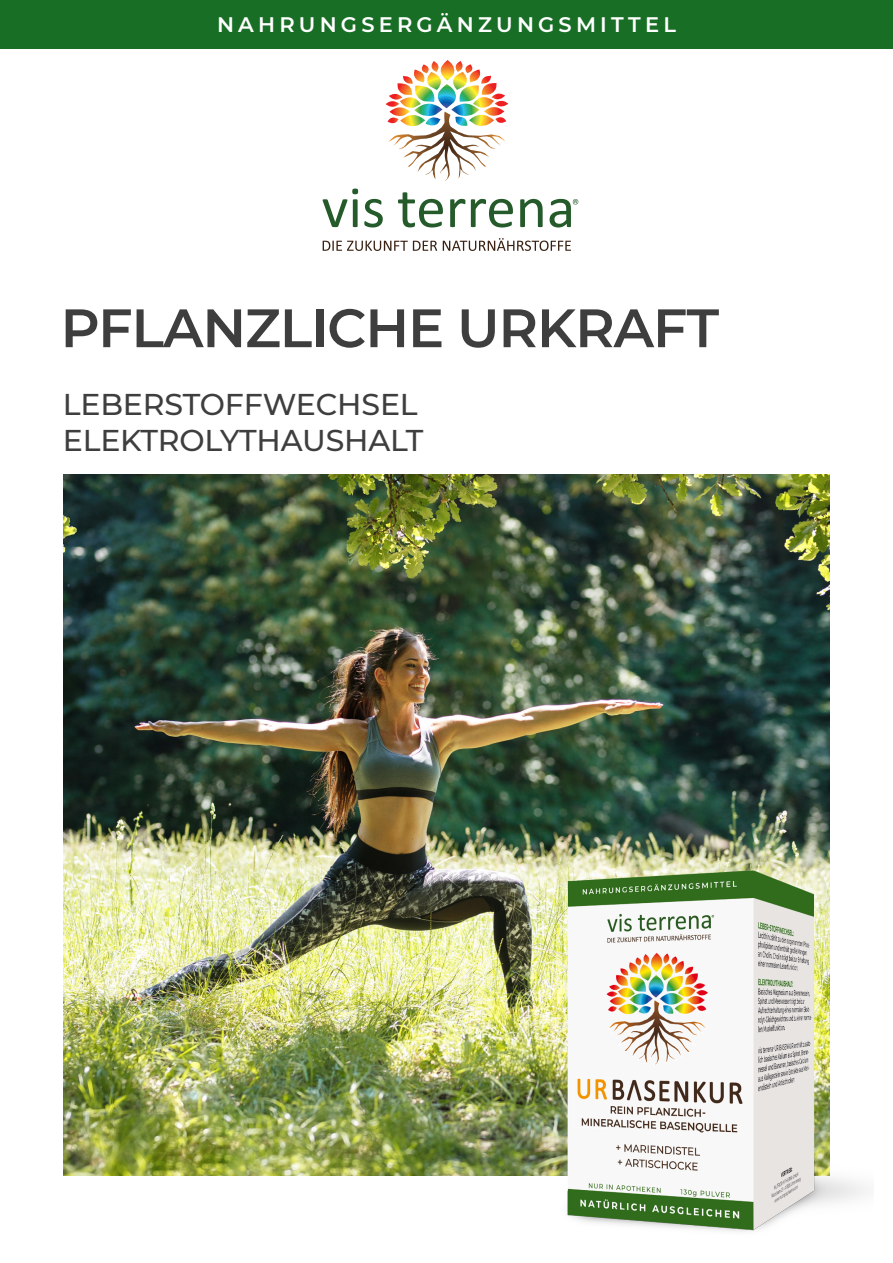
<style>
.page{position:relative;width:893px;height:1263px;background:#fff}
.page>*{position:absolute;margin:0;border:0;box-sizing:border-box;transform-origin:0 0}
.Headline{font:600 54px "Montserrat";letter-spacing:-.02em;color:#3e3e3f}
.Fließtext_Blocksatz{font:500 30px "Montserrat";letter-spacing:-.005em;color:#3e3e3f}
.Fließtext_Blocksatz-2{font:600 21px "Montserrat";letter-spacing:.2em;color:#fff}
</style>
<div class="page">
<img style="left:64px;top:474px;width:765px;height:702px">
<img style="left:501px;top:814px;width:367px;height:418px">
<svg style="left:323px;top:189px;width:35px;height:38px"></svg>
<svg style="left:364px;top:199px;width:19px;height:28px"></svg>
<svg style="left:398px;top:192px;width:45px;height:35px"></svg>
<svg style="left:450px;top:199px;width:15px;height:28px"></svg>
<svg style="left:471px;top:199px;width:42px;height:28px"></svg>
<svg style="left:520px;top:199px;width:23px;height:28px"></svg>
<svg style="left:323px;top:241px;width:114px;height:10px"></svg>
<svg style="left:443px;top:238px;width:128px;height:13px"></svg>
<svg style="left:550px;top:199px;width:28px;height:28px"></svg>
<img style="left:389px;top:60px;width:116px;height:121px">
<div style="left:0;top:0;width:893px;height:49px;background:#196e26"></div>
<p class="Fließtext_Blocksatz-2" style="left:217px;top:10px;width:460px">NAHRUNGSERGÄNZUNGSMITTEL</p>
<p class="Headline" style="left:61px;top:290px;width:660px">PFLANZLICHE URKRAFT</p>
<p class="Fließtext_Blocksatz" style="left:63px;top:383px;width:357px">LEBERSTOFFWECHSEL</p>
<p class="Fließtext_Blocksatz" style="left:63px;top:419px;width:362px">ELEKTROLYTHAUSHALT</p>
</div>
